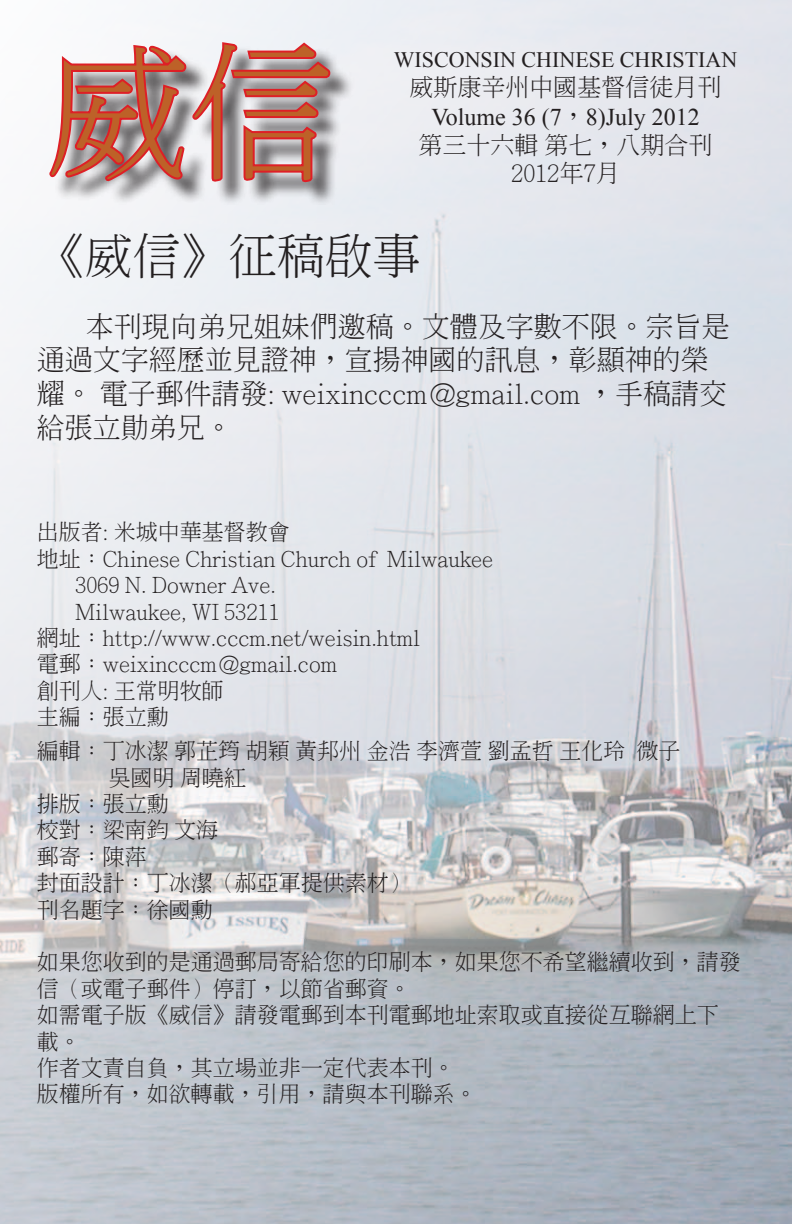
<style>
.page{position:relative;width:792px;height:1224px;background:#fff}
.page>*{position:absolute;margin:0;border:0;box-sizing:border-box;transform-origin:0 0}
.t1{font:300 144px "Adobe Ming Std";color:#bd6128}
.t2{font:300 48px "Adobe Ming Std";color:#231f20}
.t3{font:300 28px/33.6px "Adobe Ming Std";color:#231f20}
.t4{font:300 24px/28.8px "Adobe Ming Std";color:#231f20;text-align:center}
.t5{font:24px "Times New Roman";color:#231f20}
.t6{font:300 22px/26.4px "Adobe Ming Std";color:#231f20}
.t7{font:22px "Times New Roman";color:#231f20}
.s1{font-family:"Adobe Ming Std";font-weight:300}
</style>
<div class="page">
<img style="left:0;top:0;width:792px;height:1224px">
<div style="left:54px;top:46px;width:301px;height:161px;background:#231f20;opacity:.75"></div>
<svg style="left:47px;top:40px;width:285px;height:143px"></svg>
<h1 class="t1" style="left:46px;top:35px;width:290px">威信</h1>
<p class="t7" style="left:394px;top:45px;width:345px">WISCONSIN CHINESE CHRISTIAN</p>
<p class="t4" style="left:410px;top:72px;width:313px">威斯康辛州中國基督信徒月刊</p>
<p class="t5" style="left:431px;top:101px;width:270px">Volume 36 (7<span class="s1">，</span>8)July 2012</p>
<p class="t4" style="left:419px;top:130px;width:296px">第三十六輯 第七，八期合刊<br>2012年7月</p>
<h2 class="t2" style="left:37px;top:230px;width:385px">《威信》征稿啟事</h2>
<p class="t3" style="left:37px;top:309px;width:695px;text-indent:49px">本刊現向弟兄姐妹們邀稿。文體及字數不限。宗旨是通過文字經歷並見證神，宣揚神國的訊息，彰顯神的榮耀。 電子郵件請發: weixincccm@gmail.com ，手稿請交給張立勛弟兄。</p>
<p class="t6" style="left:37px;top:518px;width:255px">出版者: 米城中華基督教會</p>
<p class="t6" style="left:37px;top:545px;width:458px">地址：Chinese Christian Church of Milwaukee</p>
<p class="t6" style="left:75px;top:571px;width:202px">3069 N. Downer Ave.</p>
<p class="t6" style="left:75px;top:598px;width:206px">Milwaukee, WI 53211</p>
<p class="t6" style="left:37px;top:624px;width:385px">網址：http://www.cccm.net/weisin.html</p>
<p class="t6" style="left:37px;top:650px;width:302px">電郵：weixincccm@gmail.com</p>
<p class="t6" style="left:37px;top:677px;width:189px">創刊人: 王常明牧師</p>
<p class="t6" style="left:37px;top:703px;width:133px">主編：張立勳</p>
<p class="t6" style="left:37px;top:737px;width:645px">編輯：丁冰潔 郭芷筠 胡穎 黃邦州 金浩 李濟萱 劉孟哲 王化玲 微子</p>
<p class="t6" style="left:109px;top:764px;width:139px">吳國明 周曉紅</p>
<p class="t6" style="left:37px;top:790px;width:133px">排版：張立勳</p>
<p class="t6" style="left:37px;top:816px;width:183px">校對：梁南鈞 文海</p>
<p class="t6" style="left:37px;top:843px;width:111px">郵寄：陳萍</p>
<p class="t6" style="left:37px;top:869px;width:375px">封面設計：丁冰潔（郝亞軍提供素材）</p>
<p class="t6" style="left:37px;top:896px;width:177px">刊名題字：徐國勳</p>
<p class="t6" style="left:37px;top:948px;width:705px">如果您收到的是通過郵局寄給您的印刷本，如果您不希望繼續收到，請發信（或電子郵件）停訂，以節省郵資。<br>如需電子版《威信》請發電郵到本刊電郵地址索取或直接從互聯網上下載。<br>作者文責自負，其立場並非一定代表本刊。<br>版權所有，如欲轉載，引用，請與本刊聯系。</p>
</div>
